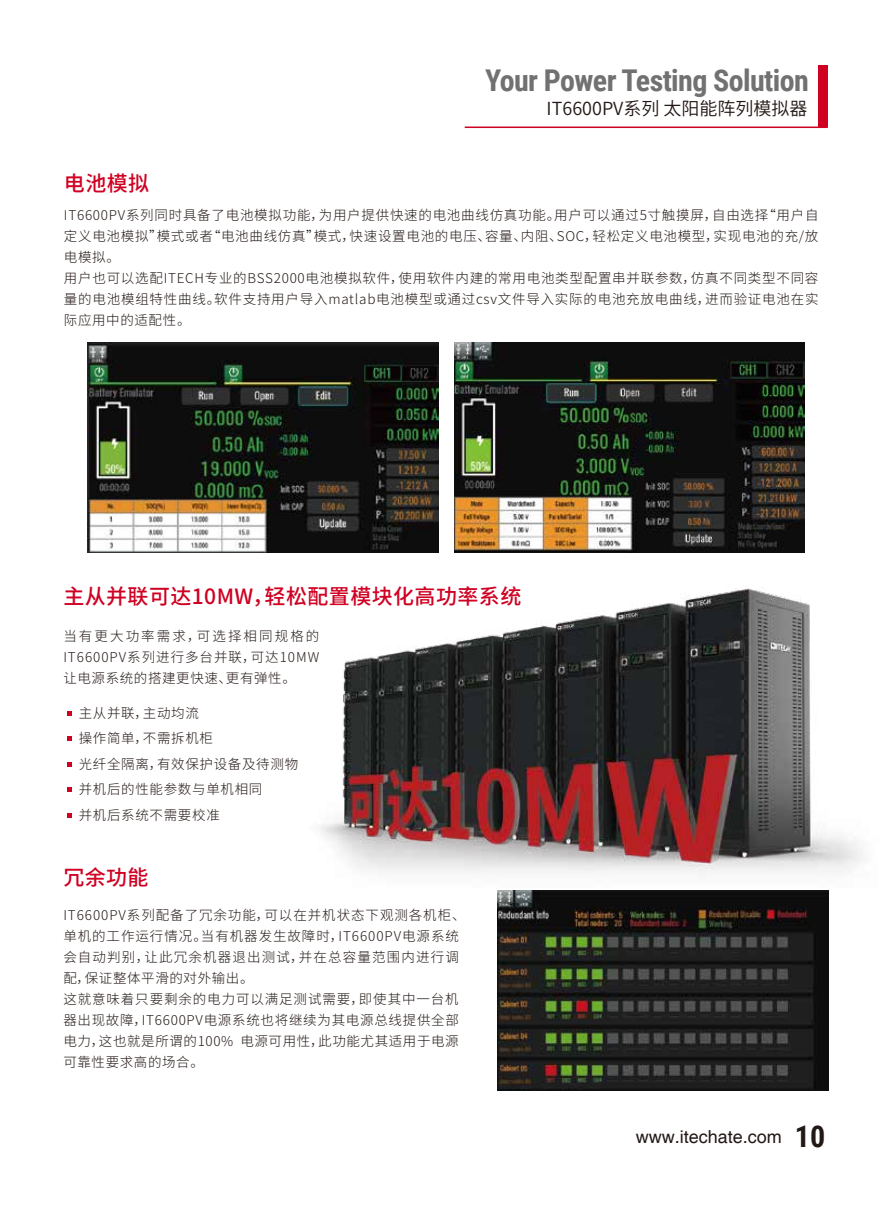
<style>
.page{position:relative;width:893px;height:1212px;background:#fff}
.page>*{position:absolute;margin:0;border:0;box-sizing:border-box;transform-origin:0 0}
.t1{font:700 30px "Roboto Condensed";letter-spacing:-.02em;color:#727171}
.t2{font:500 21px "Source Han Sans CN";letter-spacing:.02em;color:#cf0022}
.t3{font:18px "Helvetica";color:#221815}
.t4{font:18px "Source Han Sans CN";color:#221815}
.t5{font:300 13.5px/21px "Source Han Sans CN";letter-spacing:.055em;color:#221815}
.s1{font-family:"Roboto Condensed";font-weight:700;font-size:30px}
</style>
<div class="page">
<img style="left:319px;top:588px;width:544px;height:287px">
<div style="left:818px;top:66px;width:10px;height:61px;background:#cf0022"></div>
<hr style="left:465px;top:127px;width:363px;height:1px;background:#cf0022">
<svg style="left:68px;top:711px;width:4px;height:4px"></svg>
<svg style="left:68px;top:737px;width:4px;height:4px"></svg>
<svg style="left:68px;top:762px;width:4px;height:4px"></svg>
<svg style="left:68px;top:788px;width:4px;height:4px"></svg>
<svg style="left:68px;top:813px;width:4px;height:4px"></svg>
<img style="left:497px;top:890px;width:331px;height:200px">
<img style="left:455px;top:342px;width:349px;height:210px">
<img style="left:88px;top:342px;width:351px;height:210px">
<h2 class="t2" style="left:64px;top:171px;width:87px">电池模拟</h2>
<h1 class="t1" style="left:485px;top:60px;width:325px">Your Power Testing Solution</h1>
<h3 class="t4" style="left:546px;top:99px;width:262px">IT6600PV系列 太阳能阵列模拟器</h3>
<p class="t5" style="left:64px;top:205px;width:756px">IT6600PV系列同时具备了电池模拟功能，为用户提供快速的电池曲线仿真功能。用户可以通过5寸触摸屏，自由选择“用户自定义电池模拟”模式或者“电池曲线仿真”模式，快速设置电池的电压、容量、内阻、SOC，轻松定义电池模型，实现电池的充/放电模拟。<br>用户也可以选配ITECH专业的BSS2000电池模拟软件，使用软件内建的常用电池类型配置串并联参数，仿真不同类型不同容量的电池模组特性曲线。软件支持用户导入matlab电池模型或通过csv文件导入实际的电池充放电曲线，进而验证电池在实际应用中的适配性。</p>
<h2 class="t2" style="left:63px;top:584px;width:459px">主从并联可达10MW，轻松配置模块化高功率系统</h2>
<p class="t5" style="left:63px;top:626px;width:258px;text-align:justify">当有更大功率需求，可选择相同规格的IT6600PV系列进行多台并联，可达10MW让电源系统的搭建更快速、更有弹性。</p>
<p class="t5" style="left:79px;top:700px;width:221px;line-height:25.5px">主从并联，主动均流<br>操作简单，不需拆机柜<br>光纤全隔离，有效保护设备及待测物并机后的性能参数与单机相同<br>并机后系统不需要校准</p>
<h2 class="t2" style="left:63px;top:865px;width:87px">冗余功能</h2>
<p class="t5" style="left:63px;top:904px;width:404px">IT6600PV系列配备了冗余功能，可以在并机状态下观测各机柜、单机的工作运行情况。当有机器发生故障时，IT6600PV电源系统会自动判别，让此冗余机器退出测试，并在总容量范围内进行调配，保证整体平滑的对外输出。<br>这就意味着只要剩余的电力可以满足测试需要，即使其中一台机器出现故障，IT6600PV电源系统也将继续为其电源总线提供全部电力，这也就是所谓的100% 电源可用性，此功能尤其适用于电源可靠性要求高的场合。</p>
<h3 class="t3" style="left:636px;top:1126px;width:191px">www.itechate.com <span class="s1">10</span></h3>
</div>
